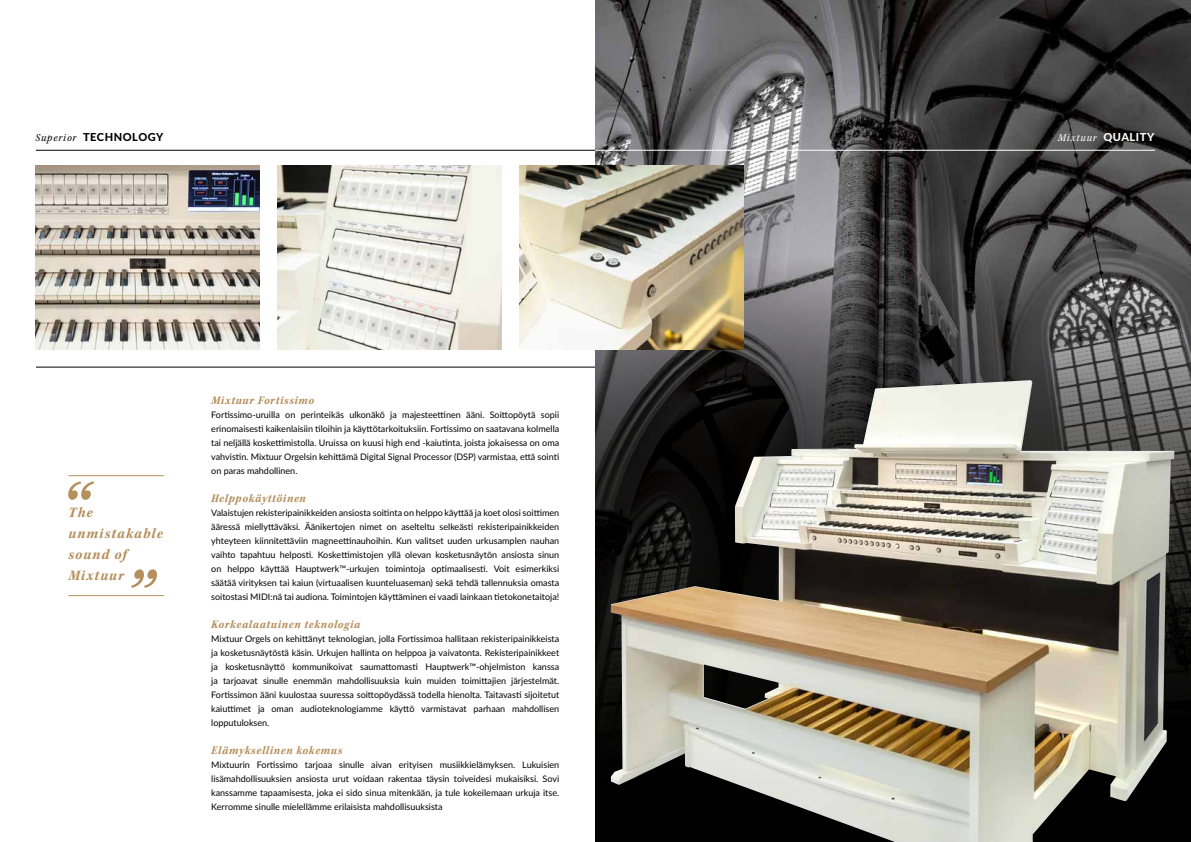
<style>
.page{position:relative;width:1191px;height:842px;background:#fff}
.page>*{position:absolute;margin:0;border:0;box-sizing:border-box;transform-origin:0 0}
.t1{font:89px "Kepler Std Scn It";color:#b58f5c}
.t2{font:15px/21px "Kepler Std Bold Scn It";letter-spacing:.07em;color:#b58f5c}
.t3{font:12px "Kepler Std Bold Scn It";letter-spacing:.05em;color:#b58f5c}
.t4{font:800 11px "Lato";letter-spacing:.05em;color:#000}
.t5{font:11px "Kepler Std Scn It";letter-spacing:.08em;color:#fff}
.t6{font:9px/14px "Lato";color:#000;text-align:justify}
.s1{font-family:"Kepler Std Scn It";font-weight:400}
.s2{font-family:"Lato";font-weight:800}
</style>
<div class="page">
<img style="left:36px;top:165px;width:224px;height:185px">
<img style="left:278px;top:165px;width:224px;height:185px">
<hr style="left:36px;top:150px;width:560px;height:1px;background:#000">
<hr style="left:36px;top:367px;width:560px;height:1px;background:#000">
<img style="left:595px;top:0;width:596px;height:254px">
<svg style="left:595px;top:254px;width:596px;height:588px;background:#474747"></svg>
<hr style="left:595px;top:150px;width:560px;height:1px;background:#fff">
<img style="left:519px;top:165px;width:224px;height:185px">
<img style="left:611px;top:380px;width:563px;height:462px">
<hr style="left:69px;top:475px;width:95px;height:1px;background:#b58f5c">
<hr style="left:69px;top:595px;width:95px;height:1px;background:#b58f5c">
<p class="t4" style="left:35px;top:128px;width:129px"><span class="s1">Superior</span> TECHNOLOGY</p>
<p class="t5" style="left:1058px;top:131px;width:98px">Mixtuur <span class="s2">QUALITY</span></p>
<h1 class="t1" style="left:56px;top:466px;width:30px">“</h1>
<h2 class="t2" style="left:69px;top:502px;width:96px">The unmistakable sound of<br>Mixtuur</h2>
<h1 class="t1" style="left:170px;top:604px;width:30px;rotate:-180deg">“</h1>
<h3 class="t3" style="left:211px;top:393px;width:105px">Mixtuur Fortissimo</h3>
<p class="t6" style="left:211px;top:407px;width:349px">Fortissimo-uruilla on perinteikäs ulkonäkö ja majesteettinen ääni. Soittopöytä sopii erinomaisesti kaikenlaisiin tiloihin ja käyttötarkoituksiin. Fortissimo on saatavana kolmella tai neljällä koskettimistolla. Uruissa on kuusi high end -kaiutinta, joista jokaisessa on oma vahvistin. Mixtuur Orgelsin kehittämä Digital Signal Processor (DSP) varmistaa, että sointi on paras mahdollinen.</p>
<h3 class="t3" style="left:211px;top:491px;width:96px">Helppokäyttöinen</h3>
<p class="t6" style="left:211px;top:505px;width:349px">Valaistujen rekisteripainikkeiden ansiosta soitinta on helppo käyttää ja koet olosi soittimen ääressä miellyttäväksi. Äänikertojen nimet on aselteltu selkeästi rekisteripainikkeiden yhteyteen kiinnitettäviin magneettinauhoihin. Kun valitset uuden urkusamplen nauhan vaihto tapahtuu helposti. Koskettimistojen yllä olevan kosketusnäytön ansiosta sinun on helppo käyttää Hauptwerk™-urkujen toimintoja optimaalisesti. Voit esimerkiksi säätää virityksen tai kaiun (virtuaalisen kuunteluaseman) sekä tehdä tallennuksia omasta soitostasi MIDI:nä tai audiona. Toimintojen käyttäminen ei vaadi lainkaan tietokonetaitoja!</p>
<h3 class="t3" style="left:211px;top:617px;width:151px">Korkealaatuinen teknologia</h3>
<p class="t6" style="left:211px;top:631px;width:349px">Mixtuur Orgels on kehittänyt teknologian, jolla Fortissimoa hallitaan rekisteripainikkeista ja kosketusnäytöstä käsin. Urkujen hallinta on helppoa ja vaivatonta. Rekisteripainikkeet ja kosketusnäyttö kommunikoivat saumattomasti Hauptwerk™-ohjelmiston kanssa ja tarjoavat sinulle enemmän mahdollisuuksia kuin muiden toimittajien järjestelmät.<br>Fortissimon ääni kuulostaa suuressa soittopöydässä todella hienolta. Taitavasti sijoitetut kaiuttimet ja oman audioteknologiamme käyttö varmistavat parhaan mahdollisen lopputuloksen.</p>
<h3 class="t3" style="left:211px;top:743px;width:133px">Elämyksellinen kokemus</h3>
<p class="t6" style="left:211px;top:757px;width:349px">Mixtuurin Fortissimo tarjoaa sinulle aivan erityisen musiikkielämyksen. Lukuisien lisämahdollisuuksien ansiosta urut voidaan rakentaa täysin toiveidesi mukaisiksi. Sovi kanssamme tapaamisesta, joka ei sido sinua mitenkään, ja tule kokeilemaan urkuja itse.<br>Kerromme sinulle mielellämme erilaisista mahdollisuuksista</p>
</div>
